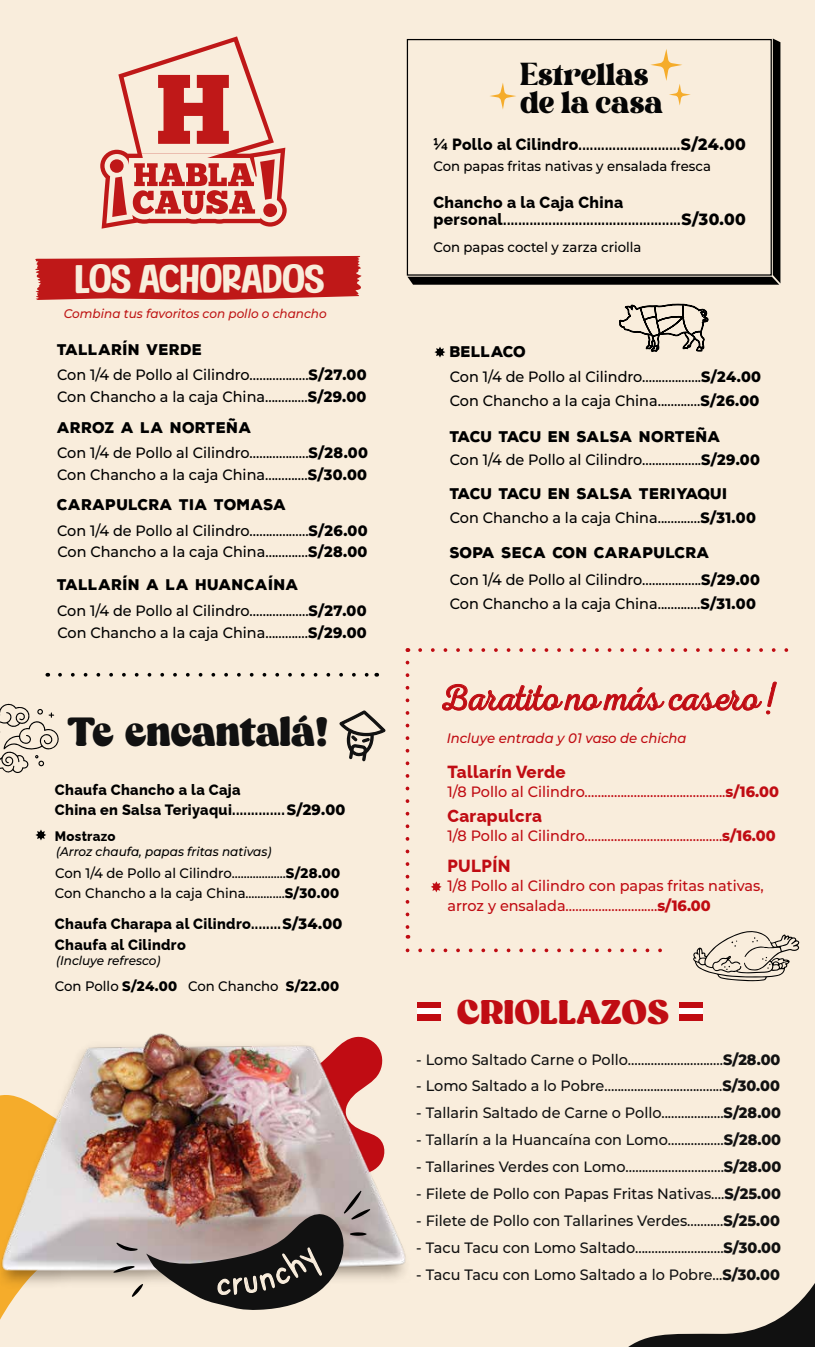
<style>
.page{position:relative;width:815px;height:1347px;background:#fff}
.page>*{position:absolute;margin:0;border:0;box-sizing:border-box;transform-origin:0 0}
.t1{font:900 44.5px "Capuche Trial";color:#111}
.t2{font:900 37.5px "Capuche Trial";color:#c00c13}
.t3{font:36.62px "Bakery Goods";color:#f8eddb}
.t4{font:36.38px "Nexa Rust Script L 0";color:#c00c13}
.t5{font:25.62px/27.9px "Hustle Bright";color:#050505}
.t6{font:800 17.5px "Raleway";letter-spacing:.025em;color:#c00c13;scale:.96 1}
.t7{font:800 16.25px "Raleway";letter-spacing:.025em;color:#000;scale:.96 1}
.t8{font:500 15px "Montserrat";color:#000;scale:.96 1}
.t9{font:500 15px "Montserrat";color:#111;scale:.96 1}
.t10{font:800 15px "Raleway";letter-spacing:.025em;color:#000;scale:.96 1}
.t11{font:500 15px/19.4px "Montserrat";color:#c00c13;scale:.96 1}
.t12{font:900 15px "Nexa Rust Sans";letter-spacing:.025em;color:#000;scale:.96 1}
.t13{font:500 13.75px "Montserrat";color:#000;scale:.96 1}
.t14{font:italic 500 13.75px "Montserrat";color:#c00c13;scale:.96 1}
.t15{font:800 13.75px "Raleway";letter-spacing:.02em;color:#000;scale:.96 1}
.t16{font:italic 500 12.5px "Montserrat";color:#000;scale:.96 1}
.t17{font:italic 500 12.5px "Montserrat";color:#bf1818;scale:.96 1}
.s1{font-weight:800}
.s2{font-family:"Montserrat"}
.s3{font-size:16.25px}
.s4{font-family:"Montserrat";font-size:16.25px}
</style>
<div class="page">
<div style="left:0;top:0;width:815px;height:1346px;background:#f9eddc"></div>
<svg style="left:619px;top:303px;width:90px;height:49px"></svg>
<svg style="left:693px;top:931px;width:107px;height:50px"></svg>
<svg style="left:629px;top:1283px;width:186px;height:63px"></svg>
<svg style="left:442px;top:681px;width:335px;height:34px"></svg>
<div style="left:417px;top:1002px;width:23px;height:6px;background:#c00c13"></div>
<div style="left:417px;top:1008px;width:23px;height:6px;background:#fff"></div>
<div style="left:680px;top:1002px;width:23px;height:6px;background:#c00c13"></div>
<div style="left:680px;top:1008px;width:23px;height:6px;background:#fff"></div>
<div style="left:680px;top:1014px;width:23px;height:6px;background:#c00c13"></div>
<svg style="left:406px;top:662px;width:3px;height:276px"></svg>
<svg style="left:60px;top:673px;width:309px;height:3px"></svg>
<svg style="left:407px;top:948px;width:255px;height:4px"></svg>
<svg style="left:407px;top:648px;width:382px;height:4px"></svg>
<svg style="left:35px;top:829px;width:11px;height:11px"></svg>
<svg style="left:0;top:703px;width:59px;height:70px"></svg>
<svg style="left:339px;top:710px;width:47px;height:51px"></svg>
<img style="left:152px;top:1033px;width:254px;height:237px">
<svg style="left:35px;top:256px;width:327px;height:44px;background:#c32827"></svg>
<svg style="left:100px;top:36px;width:187px;height:193px"></svg>
<svg style="left:407px;top:39px;width:373px;height:246px"></svg>
<svg style="left:434px;top:347px;width:11px;height:10px"></svg>
<svg style="left:431px;top:881px;width:11px;height:11px"></svg>
<img style="left:0;top:1036px;width:386px;height:284px">
<h3 class="t3" style="left:75px;top:255px;width:251px">LOS ACHORADOS</h3>
<p class="t17" style="left:64px;top:305px;width:275px">Combina tus favoritos con pollo o chancho</p>
<p class="t12" style="left:57px;top:339px;width:153px">TALLARÍN VERDE</p>
<p class="t8" style="left:57px;top:386px;width:324px">Con Chancho a la caja China.............<span class="s1">S/29.00</span></p>
<p class="t8" style="left:57px;top:365px;width:324px">Con 1/4 de Pollo al Cilindro..................<span class="s1">S/27.00</span></p>
<p class="t12" style="left:57px;top:417px;width:204px">ARROZ A LA NORTEÑA</p>
<p class="t8" style="left:57px;top:464px;width:324px">Con Chancho a la caja China.............<span class="s1">S/30.00</span></p>
<p class="t8" style="left:57px;top:443px;width:325px">Con 1/4 de Pollo al Cilindro..................<span class="s1">S/28.00</span></p>
<p class="t12" style="left:57px;top:494px;width:240px">CARAPULCRA TIA TOMASA</p>
<p class="t8" style="left:57px;top:542px;width:324px">Con Chancho a la caja China.............<span class="s1">S/28.00</span></p>
<p class="t8" style="left:57px;top:520px;width:325px">Con 1/4 de Pollo al Cilindro..................<span class="s1">S/26.00</span></p>
<p class="t12" style="left:57px;top:574px;width:253px">TALLARÍN A LA HUANCAÍNA</p>
<p class="t8" style="left:57px;top:623px;width:324px">Con Chancho a la caja China.............<span class="s1">S/29.00</span></p>
<p class="t8" style="left:57px;top:600px;width:324px">Con 1/4 de Pollo al Cilindro..................<span class="s1">S/27.00</span></p>
<h1 class="t1" style="left:68px;top:706px;width:263px">Te encantalá!</h1>
<p class="t10" style="left:55px;top:778px;width:195px">Chaufa Chancho a la Caja</p>
<p class="t10" style="left:55px;top:798px;width:304px">China en Salsa Teriyaqui..............<span class="s2">S/29.00</span></p>
<p class="t15" style="left:55px;top:825px;width:65px">Mostrazo</p>
<p class="t16" style="left:56px;top:843px;width:226px">(Arroz chaufa, papas fritas nativas)</p>
<p class="t13" style="left:55px;top:883px;width:298px">Con Chancho a la caja China.............<span class="s1">S/30.00</span></p>
<p class="t13" style="left:55px;top:864px;width:298px">Con 1/4 de Pollo al Cilindro..................<span class="s1">S/28.00</span></p>
<p class="t10" style="left:55px;top:911px;width:301px">Chaufa Charapa al Cilindro........<span class="s2">S/34.00</span></p>
<p class="t10" style="left:55px;top:933px;width:138px">Chaufa al Cilindro</p>
<p class="t16" style="left:56px;top:952px;width:110px">(Incluye refresco)</p>
<p class="t13" style="left:55px;top:976px;width:298px">Con Pollo <span class="s1">S/24.00</span> Con Chancho <span class="s1">S/22.00</span></p>
<h3 class="t5" style="left:520px;top:60px;width:144px">Estrellas de la casa</h3>
<p class="t10" style="left:433px;top:133px;width:327px"><span class="s3">¼ Pollo al Cilindro</span>...........................<span class="s4">S/24.00</span></p>
<p class="t13" style="left:433px;top:157px;width:291px">Con papas fritas nativas y ensalada fresca</p>
<p class="t7" style="left:433px;top:189px;width:199px">Chancho a la Caja China</p>
<p class="t10" style="left:433px;top:208px;width:327px"><span class="s3">personal</span>...............................................<span class="s4">S/30.00</span></p>
<p class="t13" style="left:433px;top:237px;width:218px">Con papas coctel y zarza criolla</p>
<p class="t12" style="left:450px;top:342px;width:81px">BELLACO</p>
<p class="t8" style="left:450px;top:391px;width:324px">Con Chancho a la caja China.............<span class="s1">S/26.00</span></p>
<p class="t8" style="left:450px;top:367px;width:326px">Con 1/4 de Pollo al Cilindro..................<span class="s1">S/24.00</span></p>
<p class="t12" style="left:450px;top:426px;width:284px">TACU TACU EN SALSA NORTEÑA</p>
<p class="t8" style="left:450px;top:450px;width:325px">Con 1/4 de Pollo al Cilindro..................<span class="s1">S/29.00</span></p>
<p class="t12" style="left:450px;top:484px;width:291px">TACU TACU EN SALSA TERIYAQUI</p>
<p class="t8" style="left:450px;top:507px;width:320px">Con Chancho a la caja China.............<span class="s1">S/31.00</span></p>
<p class="t12" style="left:450px;top:543px;width:272px">SOPA SECA CON CARAPULCRA</p>
<p class="t8" style="left:450px;top:594px;width:320px">Con Chancho a la caja China.............<span class="s1">S/31.00</span></p>
<p class="t8" style="left:450px;top:570px;width:325px">Con 1/4 de Pollo al Cilindro..................<span class="s1">S/29.00</span></p>
<h3 class="t4" style="left:443px;top:678px;width:316px">Baratito no más casero</h3>
<p class="t14" style="left:447px;top:728px;width:251px">Incluye entrada y 01 vaso de chicha</p>
<p class="t6" style="left:447px;top:758px;width:125px">Tallarín Verde</p>
<p class="t11" style="left:447px;top:781px;width:347px">1/8 Pollo al Cilindro...........................................<span class="s1">s/16.00</span></p>
<p class="t6" style="left:447px;top:802px;width:100px">Carapulcra</p>
<p class="t11" style="left:447px;top:825px;width:343px">1/8 Pollo al Cilindro..........................................<span class="s1">s/16.00</span></p>
<p class="t6" style="left:447px;top:852px;width:67px">PULPÍN</p>
<p class="t11" style="left:447px;top:875px;width:331px">1/8 Pollo al Cilindro con papas fritas nativas, arroz y ensalada............................<span class="s1">s/16.00</span></p>
<h2 class="t2" style="left:457px;top:990px;width:214px">CRIOLLAZOS</h2>
<p class="t9" style="left:416px;top:1049px;width:381px">- Lomo Saltado Carne o Pollo…..........................<span class="s1">S/28.00</span></p>
<p class="t9" style="left:416px;top:1076px;width:380px">- Lomo Saltado a lo Pobre….................................<span class="s1">S/30.00</span></p>
<p class="t9" style="left:416px;top:1103px;width:381px">- Tallarin Saltado de Carne o Pollo...................<span class="s1">S/28.00</span></p>
<p class="t9" style="left:416px;top:1129px;width:381px">- Tallarín a la Huancaína con Lomo…..............<span class="s1">S/28.00</span></p>
<p class="t9" style="left:416px;top:1156px;width:382px">- Tallarines Verdes con Lomo…...........................<span class="s1">S/28.00</span></p>
<p class="t9" style="left:416px;top:1183px;width:381px">- Filete de Pollo con Papas Fritas Nativas….<span class="s1">S/25.00</span></p>
<p class="t9" style="left:416px;top:1210px;width:380px">- Filete de Pollo con Tallarines Verdes…........<span class="s1">S/25.00</span></p>
<p class="t9" style="left:416px;top:1237px;width:381px">- Tacu Tacu con Lomo Saltado...........................<span class="s1">S/30.00</span></p>
<p class="t9" style="left:416px;top:1264px;width:380px">- Tacu Tacu con Lomo Saltado a lo Pobre…<span class="s1">S/30.00</span></p>
</div>
